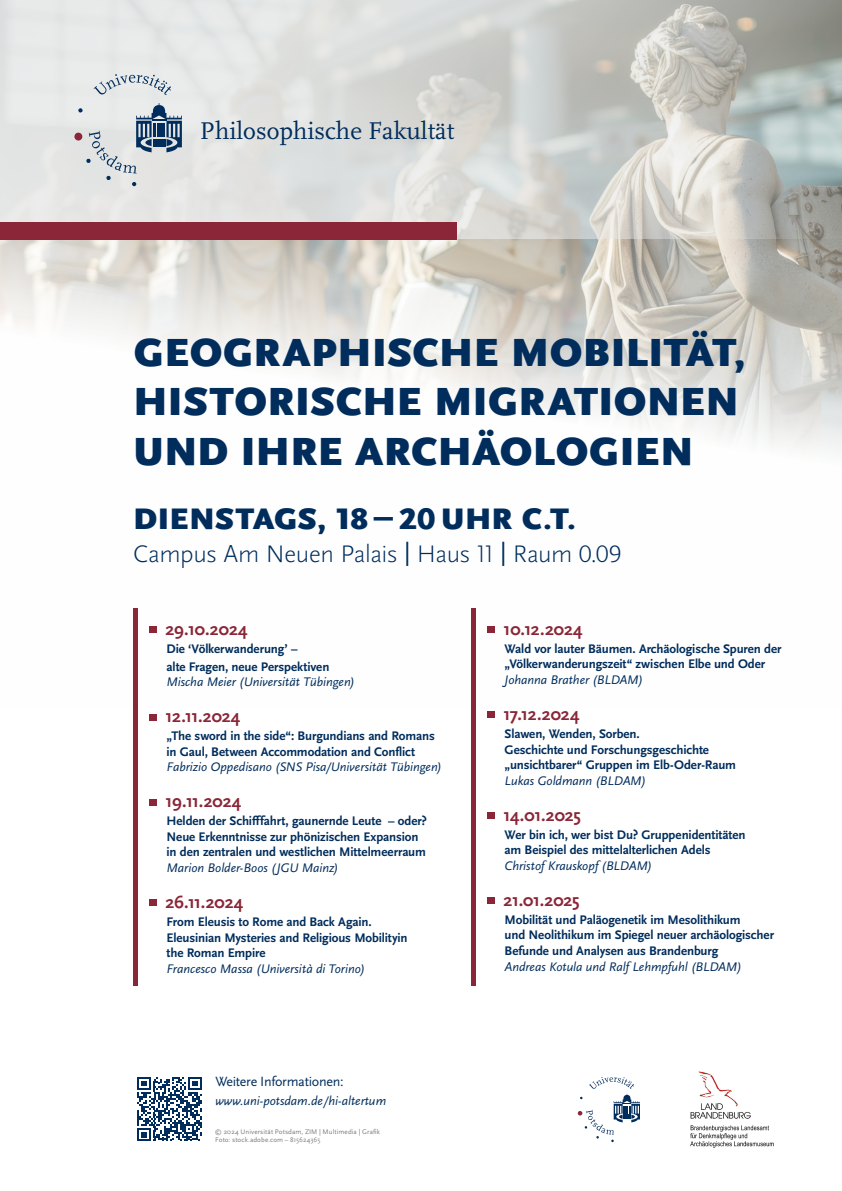
<style>
.page{position:relative;width:842px;height:1191px;background:#fff}
.page>*{position:absolute;margin:0;border:0;box-sizing:border-box;transform-origin:0 0}
.t1{font:900 41px/49.2px "Scala Sans Pro";letter-spacing:.015em;color:#002d5c}
.t2{font:900 31px "Scala Sans Pro";letter-spacing:.015em;color:#002d5c}
.t3{font:25.2px "Scala Pro";color:#002d5c}
.t4{font:300 25px "Scala Sans Pro";letter-spacing:-.02em;color:#002d5c}
.t5{font:700 18px "Scala Sans Pro";letter-spacing:-.005em;color:#8a2637}
.t6{font:14px "Scala Sans Pro";letter-spacing:-.02em;color:#002d5c}
.t7{font:700 13px/15.6px "Scala Sans Pro";letter-spacing:-.01em;color:#002d5c}
.t8{font:italic 13px "Scala Sans Pro";letter-spacing:-.005em;color:#002d5c}
.t9{font:7px/8.4px "Scala Sans Pro";letter-spacing:.01em;color:#7a7b7a}
.s1{font-weight:400}
</style>
<div class="page">
<img style="left:0;top:239px;width:842px;height:394px">
<div style="left:150px;top:626px;width:7px;height:7px;background:#8a2637"></div>
<div style="left:150px;top:713px;width:7px;height:7px;background:#8a2637"></div>
<div style="left:150px;top:799px;width:7px;height:6px;background:#8a2637"></div>
<div style="left:150px;top:899px;width:7px;height:7px;background:#8a2637"></div>
<div style="left:488px;top:626px;width:7px;height:7px;background:#8a2637"></div>
<div style="left:488px;top:711px;width:7px;height:7px;background:#8a2637"></div>
<div style="left:488px;top:812px;width:7px;height:7px;background:#8a2637"></div>
<div style="left:488px;top:897px;width:7px;height:7px;background:#8a2637"></div>
<div style="left:133px;top:608px;width:5px;height:377px;background:#8a2637"></div>
<div style="left:471px;top:608px;width:5px;height:377px;background:#8a2637"></div>
<img style="left:690px;top:1071px;width:84px;height:77px">
<svg style="left:137px;top:1077px;width:65px;height:64px"></svg>
<svg style="left:0;top:0;width:842px;height:239px;background:#d2d3d0"></svg>
<svg style="left:94px;top:74px;width:77px;height:21px;background:#cad1d7"></svg>
<svg style="left:74px;top:103px;width:107px;height:83px;background:#c2c9cf"></svg>
<svg style="left:578px;top:1077px;width:62px;height:65px"></svg>
<div style="left:0;top:222px;width:456px;height:17px;background:#8a2637"></div>
<h3 class="t3" style="left:200px;top:116px;width:256px">Philosophische Fakultät</h3>
<h1 class="t1" style="left:133px;top:328px;width:613px">GEOGRAPHISCHE MOBILITÄT,<br>HISTORISCHE MIGRATIONEN<br>UND IHRE ARCHÄOLOGIEN</h1>
<h2 class="t2" style="left:133px;top:501px;width:444px">DIENSTAGS, 18 – 20 UHR C.T.</h2>
<h3 class="t4" style="left:133px;top:539px;width:490px">Campus Am Neuen Palais <span class="s1">|</span> Haus 11 <span class="s1">|</span> Raum 0.09</h3>
<h3 class="t5" style="left:166px;top:618px;width:83px">29.10.2024</h3>
<p class="t7" style="left:167px;top:639px;width:164px;line-height:18px">Die ‘Völkerwanderung’ –<br>alte Fragen, neue Perspektiven</p>
<p class="t8" style="left:167px;top:674px;width:190px">Mischa Meier (Universität Tübingen)</p>
<h3 class="t5" style="left:166px;top:706px;width:76px">12.11.2024</h3>
<p class="t7" style="left:167px;top:728px;width:270px">„The sword in the side“: Burgundians and Romans in Gaul, Between Accommodation and Conflict</p>
<p class="t8" style="left:167px;top:759px;width:277px">Fabrizio Oppedisano (SNS Pisa/Universität Tübingen)</p>
<h3 class="t5" style="left:166px;top:791px;width:77px">19.11.2024</h3>
<p class="t7" style="left:167px;top:813px;width:262px">Helden der Schifffahrt, gaunernde Leute – oder?<br>Neue Erkenntnisse zur phönizischen Expansion in den zentralen und westlichen Mittelmeerraum</p>
<p class="t8" style="left:167px;top:860px;width:174px">Marion Bolder-Boos (JGU Mainz)</p>
<h3 class="t5" style="left:166px;top:891px;width:79px">26.11.2024</h3>
<p class="t7" style="left:167px;top:914px;width:243px">From Eleusis to Rome and Back Again.<br>Eleusinian Mysteries and Religious Mobilityin the Roman Empire</p>
<p class="t8" style="left:167px;top:961px;width:200px">Francesco Massa (Università di Torino)</p>
<p class="t6" style="left:215px;top:1073px;width:130px">Weitere Informationen:</p>
<p class="t8" style="left:215px;top:1092px;width:172px">www.uni-potsdam.de/hi-altertum</p>
<p class="t9" style="left:215px;top:1127px;width:167px">© 2024 Universität Potsdam, ZIM | Multimedia | Grafik<br>Foto: stock.adobe.com – 815624365</p>
<h3 class="t5" style="left:504px;top:618px;width:81px">10.12.2024</h3>
<p class="t7" style="left:505px;top:641px;width:278px">Wald vor lauter Bäumen. Archäologische Spuren der „Völkerwanderungszeit“ zwischen Elbe und Oder</p>
<p class="t8" style="left:505px;top:672px;width:140px">Johanna Brather (BLDAM)</p>
<h3 class="t5" style="left:504px;top:704px;width:77px">17.12.2024</h3>
<p class="t7" style="left:505px;top:726px;width:233px">Slawen, Wenden, Sorben.<br>Geschichte und Forschungsgeschichte „unsichtbarer“ Gruppen im Elb-Oder-Raum</p>
<p class="t8" style="left:505px;top:773px;width:143px">Lukas Goldmann (BLDAM)</p>
<h3 class="t5" style="left:504px;top:804px;width:79px">14.01.2025</h3>
<p class="t7" style="left:505px;top:826px;width:243px">Wer bin ich, wer bist Du? Gruppenidentitäten am Beispiel des mittelalterlichen Adels</p>
<p class="t8" style="left:505px;top:858px;width:149px">Christof Krauskopf (BLDAM)</p>
<h3 class="t5" style="left:504px;top:889px;width:78px">21.01.2025</h3>
<p class="t7" style="left:505px;top:912px;width:271px">Mobilität und Paläogenetik im Mesolithikum<br>und Neolithikum im Spiegel neuer archäologischer<br>Befunde und Analysen aus Brandenburg</p>
<p class="t8" style="left:505px;top:959px;width:239px">Andreas Kotula und Ralf Lehmpfuhl (BLDAM)</p>
</div>
